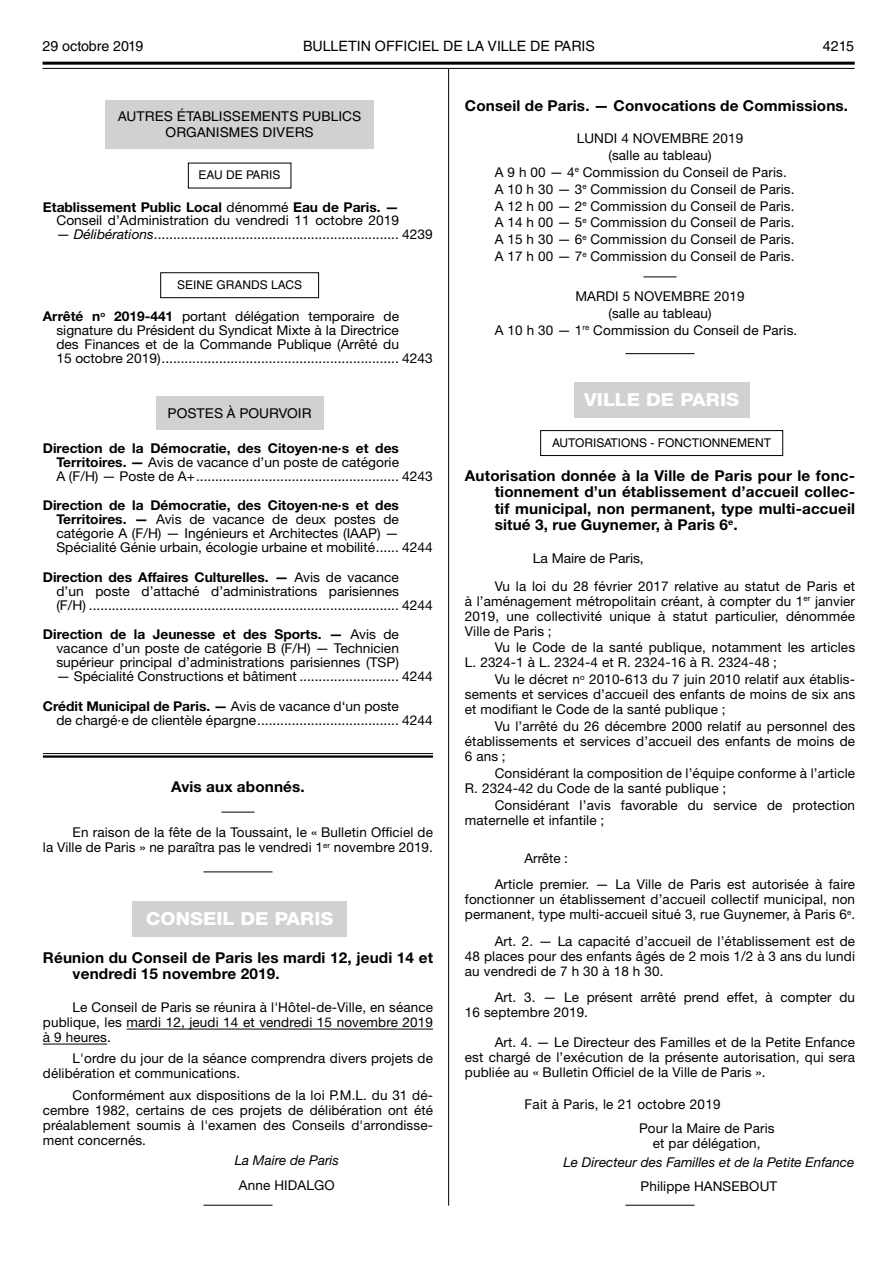
<style>
.page{position:relative;width:893px;height:1263px;background:#fff}
.page>*{position:absolute;margin:0;border:0;box-sizing:border-box;transform-origin:0 0}
.t1{font:800 18px "Helvetica Neue LT Std";color:#fff;scale:1.08 1}
.t2{font:700 15px/16.5px "Helvetica Neue LT Std";letter-spacing:.01em;color:#000}
.t3{font:14.25px "Helvetica LT Std";color:#000}
.t4{font:13.5px/15px "Helvetica Neue LT Std";letter-spacing:.01em;color:#000}
.t5{font:13.5px/16.2px "Helvetica LT Std";color:#000;text-align:center}
.t6{font:italic 13.5px "Helvetica Neue LT Std";color:#000}
.t7{font:12px "Helvetica LT Std";color:#000}
.s1{font-weight:700}
.s2{font-style:italic}
</style>
<div class="page">
<hr style="left:448px;top:68px;width:1px;height:1137px;background:#000">
<hr style="left:43px;top:68px;width:812px;height:1px;background:#000">
<hr style="left:43px;top:62px;width:812px;height:3px;background:#000">
<hr style="left:43px;top:753px;width:390px;height:1px;background:#000">
<hr style="left:43px;top:755px;width:390px;height:3px;background:#000">
<hr style="left:221px;top:812px;width:33px;height:1px;background:#000">
<hr style="left:203px;top:871px;width:70px;height:1px;background:#000">
<hr style="left:127px;top:1029px;width:306px;height:1px;background:#000">
<hr style="left:43px;top:1044px;width:64px;height:1px;background:#000">
<hr style="left:203px;top:1205px;width:70px;height:1px;background:#000">
<div style="left:105px;top:100px;width:269px;height:49px;background:#d1d1d1"></div>
<div style="left:160px;top:273px;width:159px;height:25px;border:1px solid #000"></div>
<div style="left:156px;top:396px;width:167px;height:33px;background:#d1d1d1"></div>
<div style="left:133px;top:901px;width:214px;height:35px;background:#d1d1d1"></div>
<hr style="left:643px;top:276px;width:33px;height:1px;background:#000">
<hr style="left:625px;top:353px;width:70px;height:1px;background:#000">
<hr style="left:625px;top:1205px;width:70px;height:1px;background:#000">
<div style="left:574px;top:382px;width:176px;height:35px;background:#d1d1d1"></div>
<div style="left:540px;top:430px;width:243px;height:26px;border:1px solid #000"></div>
<p class="t3" style="left:43px;top:38px;width:102px">29 octobre 2019</p>
<p class="t3" style="left:303px;top:38px;width:294px">BULLETIN OFFICIEL DE LA VILLE DE PARIS</p>
<p class="t3" style="left:823px;top:38px;width:33px">4215</p>
<p class="t5" style="left:118px;top:108px;width:245px">AUTRES ÉTABLISSEMENTS PUBLICS<br>ORGANISMES DIVERS</p>
<p class="t7" style="left:199px;top:168px;width:83px">EAU DE PARIS</p>
<p class="t4" style="left:43px;top:200px;width:358px;line-height:14px;text-align:right"><span class="s1">Etablissement Public Local</span> dénommé <span class="s1">Eau de Paris. —<br></span>Conseil d’Administration du vendredi 11 octobre 2019</p>
<p class="t4" style="left:56px;top:227px;width:378px">— <span class="s2">Délibérations</span>................................................................ 4239</p>
<p class="t7" style="left:177px;top:278px;width:127px">SEINE GRANDS LACS</p>
<p class="t4" style="left:56px;top:309px;width:378px;line-height:14px;text-indent:-14px"><span class="s1">Arrêté n</span><sup>o</sup> <span class="s1">2019-441</span> portant délégation temporaire de signature du Président du Syndicat Mixte à la Directrice<br>des Finances et de la Commande Publique (Arrêté du<br>15 octobre 2019).............................................................. 4243</p>
<p class="t5" style="left:168px;top:405px;width:145px">POSTES À POURVOIR</p>
<p class="t4" style="left:56px;top:441px;width:378px;line-height:14px;text-indent:-13px"><span class="s1">Direction de la Démocratie, des Citoyen·ne·s et des<br>Territoires. —</span> Avis de vacance d’un poste de catégorie<br>A (F/H) — Poste de A+..................................................... 4243</p>
<p class="t4" style="left:56px;top:498px;width:378px;line-height:14px;text-indent:-14px"><span class="s1">Direction de la Démocratie, des Citoyen·ne·s et des Territoires. —</span> Avis de vacance de deux postes de catégorie A (F/H) — Ingénieurs et Architectes (IAAP) — Spécialité Génie urbain, écologie urbaine et mobilité...... 4244</p>
<p class="t4" style="left:56px;top:570px;width:378px;line-height:14px;text-indent:-14px"><span class="s1">Direction des Affaires Culturelles. —</span> Avis de vacance<br>d’un poste d’attaché d’administrations parisiennes<br>(F/H) ................................................................................. 4244</p>
<p class="t4" style="left:56px;top:627px;width:344px;line-height:14px;text-align:justify;text-indent:-13px"><span class="s1">Direction de la Jeunesse et des Sports. —</span> Avis de vacance d’un poste de catégorie B (F/H) — Technicien supérieur principal d’administrations parisiennes (TSP)</p>
<p class="t4" style="left:56px;top:668px;width:378px">— Spécialité Constructions et bâtiment .......................... 4244</p>
<p class="t4" style="left:56px;top:699px;width:378px;line-height:14px;text-indent:-13px"><span class="s1">Crédit Municipal de Paris. —</span> Avis de vacance d‘un poste<br>de chargé·e de clientèle épargne..................................... 4244</p>
<p class="t2" style="left:171px;top:778px;width:135px">Avis aux abonnés.</p>
<p class="t4" style="left:43px;top:824px;width:392px;text-align:right">En raison de la fête de la Toussaint, le « Bulletin Officiel de<br>la Ville de Paris » ne paraîtra pas le vendredi 1<sup>er</sup> novembre 2019.</p>
<h1 class="t1" style="left:146px;top:908px;width:175px">CONSEIL DE PARIS</h1>
<p class="t2" style="left:73px;top:949px;width:362px;text-indent:-30px">Réunion du Conseil de Paris les mardi 12, jeudi 14 et vendredi 15 novembre 2019.</p>
<p class="t4" style="left:43px;top:999px;width:392px;text-align:justify;text-indent:30px">Le Conseil de Paris se réunira à l'Hôtel-de-Ville, en séance publique, les mardi 12, jeudi 14 et vendredi 15 novembre 2019 à 9 heures.</p>
<p class="t4" style="left:43px;top:1051px;width:392px;text-indent:30px">L'ordre du jour de la séance comprendra divers projets de délibération et communications.</p>
<p class="t4" style="left:43px;top:1087px;width:392px;text-align:justify;text-indent:30px">Conformément aux dispositions de la loi P.M.L. du 31 dé&shy;cembre 1982, certains de ces projets de délibération ont été préalablement soumis à l'examen des Conseils d'arrondisse&shy;ment concernés.</p>
<p class="t6" style="left:235px;top:1152px;width:106px">La Maire de Paris</p>
<p class="t4" style="left:239px;top:1177px;width:97px">Anne HIDALGO</p>
<p class="t2" style="left:465px;top:97px;width:385px">Conseil de Paris. — Convocations de Commissions.</p>
<p class="t4" style="left:577px;top:130px;width:168px">LUNDI 4 NOVEMBRE 2019</p>
<p class="t4" style="left:608px;top:147px;width:105px">(salle au tableau)</p>
<p class="t4" style="left:495px;top:164px;width:294px">A 9 h 00 — 4<sup>e</sup> Commission du Conseil de Paris.</p>
<p class="t4" style="left:495px;top:181px;width:301px">A 10 h 30 — 3<sup>e</sup> Commission du Conseil de Paris.</p>
<p class="t4" style="left:495px;top:198px;width:301px">A 12 h 00 — 2<sup>e</sup> Commission du Conseil de Paris.</p>
<p class="t4" style="left:495px;top:215px;width:301px">A 14 h 00 — 5<sup>e</sup> Commission du Conseil de Paris.</p>
<p class="t4" style="left:495px;top:232px;width:301px">A 15 h 30 — 6<sup>e</sup> Commission du Conseil de Paris.</p>
<p class="t4" style="left:495px;top:249px;width:301px">A 17 h 00 — 7<sup>e</sup> Commission du Conseil de Paris.</p>
<p class="t4" style="left:575px;top:288px;width:171px">MARDI 5 NOVEMBRE 2019</p>
<p class="t4" style="left:608px;top:305px;width:105px">(salle au tableau)</p>
<p class="t4" style="left:495px;top:322px;width:304px">A 10 h 30 — 1<sup>re</sup> Commission du Conseil de Paris.</p>
<h1 class="t1" style="left:584px;top:389px;width:145px">VILLE DE PARIS</h1>
<p class="t7" style="left:552px;top:435px;width:220px">AUTORISATIONS - FONCTIONNEMENT</p>
<p class="t2" style="left:495px;top:467px;width:362px;text-align:justify;text-indent:-30px">Autorisation donnée à la Ville de Paris pour le fonc&shy;tionnement d’un établissement d’accueil collec&shy;tif municipal, non permanent, type multi-accueil situé 3, rue Guynemer, à Paris 6<sup>e</sup>.</p>
<p class="t4" style="left:495px;top:544px;width:362px;line-height:27.8px;text-indent:38px">La Maire de Paris,<br>Vu la loi du 28 février 2017 relative au statut de Paris et</p>
<p class="t4" style="left:465px;top:593px;width:392px;text-align:justify">à l’aménagement métropolitain créant, à compter du 1<sup>er</sup> janvier 2019, une collectivité unique à statut particulier, dénommée Ville de Paris ;</p>
<p class="t4" style="left:465px;top:640px;width:392px;text-indent:30px">Vu le Code de la santé publique, notamment les articles<br>L. 2324-1 à L. 2324-4 et R. 2324-16 à R. 2324-48 ;</p>
<p class="t4" style="left:465px;top:672px;width:392px;text-align:justify;text-indent:30px">Vu le décret n<sup>o</sup> 2010-613 du 7 juin 2010 relatif aux établis&shy;sements et services d’accueil des enfants de moins de six ans et modifiant le Code de la santé publique ;</p>
<p class="t4" style="left:465px;top:719px;width:392px;text-align:justify;text-indent:30px">Vu l’arrêté du 26 décembre 2000 relatif au personnel des établissements et services d’accueil des enfants de moins de 6 ans ;</p>
<p class="t4" style="left:465px;top:766px;width:392px;text-indent:30px">Considérant la composition de l’équipe conforme à l’article<br>R. 2324-42 du Code de la santé publique ;</p>
<p class="t4" style="left:465px;top:798px;width:392px;text-indent:30px">Considérant l’avis favorable du service de protection maternelle et infantile ;</p>
<p class="t4" style="left:495px;top:844px;width:362px;line-height:26.5px;text-indent:30px">Arrête :<br>Article premier. — La Ville de Paris est autorisée à faire</p>
<p class="t4" style="left:465px;top:892px;width:392px">fonctionner un établissement d’accueil collectif municipal, non permanent, type multi-accueil situé 3, rue Guynemer, à Paris 6<sup>e</sup>.</p>
<p class="t4" style="left:465px;top:933px;width:392px;text-align:justify;text-indent:30px">Art. 2. — La capacité d’accueil de l’établissement est de 48 places pour des enfants âgés de 2 mois 1/2 à 3 ans du lundi au vendredi de 7 h 30 à 18 h 30.</p>
<p class="t4" style="left:465px;top:990px;width:392px;text-indent:30px">Art. 3. — Le présent arrêté prend effet, à compter du<br>16 septembre 2019.</p>
<p class="t4" style="left:465px;top:1034px;width:392px;text-align:justify;text-indent:30px">Art. 4. — Le Directeur des Familles et de la Petite Enfance est chargé de l’exécution de la présente autorisation, qui sera publiée au « Bulletin Officiel de la Ville de Paris ».</p>
<p class="t4" style="left:639px;top:1092px;width:137px;line-height:23.5px;text-indent:-115px">Fait à Paris, le 21 octobre 2019<br>Pour la Maire de Paris</p>
<p class="t4" style="left:653px;top:1135px;width:109px">et par délégation,</p>
<p class="t6" style="left:563px;top:1154px;width:292px">Le Directeur des Familles et de la Petite Enfance</p>
<p class="t4" style="left:640px;top:1178px;width:138px">Philippe HANSEBOUT</p>
</div>
